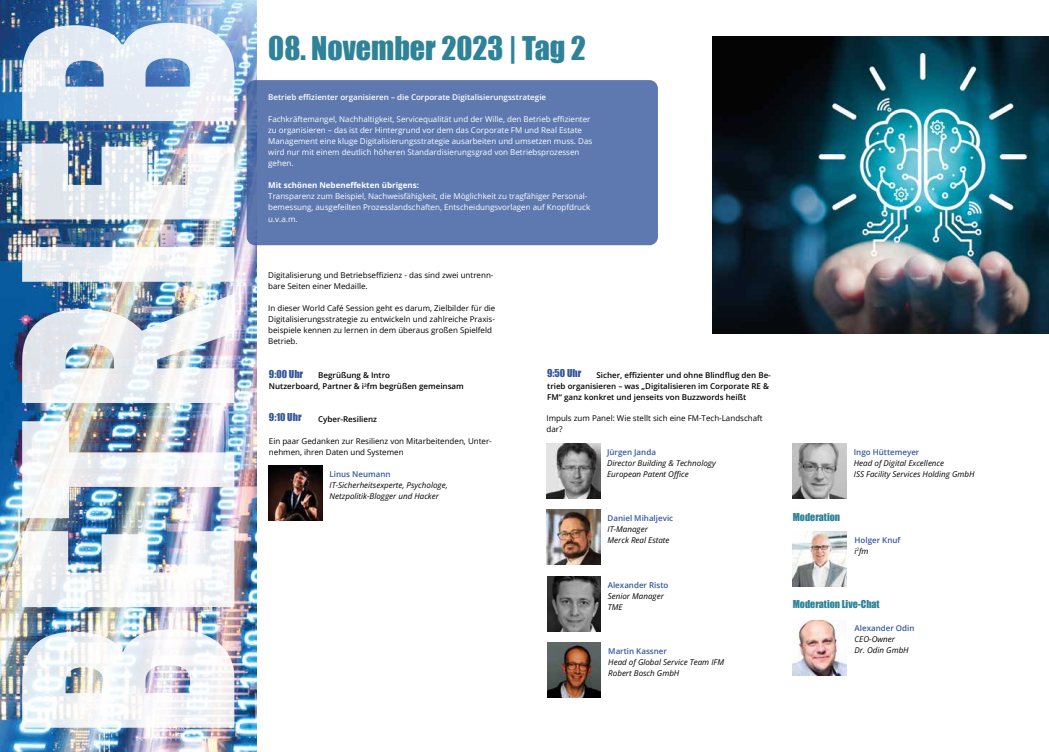
<style>
.page{position:relative;width:1049px;height:752px;background:#fff}
.page>*{position:absolute;margin:0;border:0;box-sizing:border-box;transform-origin:0 0}
.t1{font:30px "Impact";color:#2e8398}
.t2{font:10px "Impact";color:#2e8398}
.t3{font:10px "Impact";color:#36589b}
.t4{font:8px/11px "Open Sans";color:#fff}
.t5{font:8px/11px "Open Sans";color:#000}
.t6{font:italic 8px/11px "Open Sans";color:#000}
.t7{font:600 8px/11px "Open Sans";color:#000}
.t8{font:600 8px/11px "Open Sans";color:#36589b}
.t9{font:600 8px "Open Sans";color:#fff}
.t10{font:700 8px "Open Sans";color:#fff}
.t11{font:600 8px "Open Sans";color:#36589b}
.s1{font-weight:400;font-style:italic;color:#000}
</style>
<div class="page">
<img style="left:0;top:0;width:256px;height:751px">
<img style="left:22px;top:23px;width:212px;height:704px">
<div style="left:247px;top:80px;width:411px;height:165px;background:#5e79af;border-radius:9px"></div>
<img style="left:269px;top:465px;width:54px;height:55px">
<img style="left:546px;top:509px;width:54px;height:55px">
<img style="left:793px;top:620px;width:53px;height:54px">
<img style="left:546px;top:443px;width:54px;height:55px">
<img style="left:547px;top:642px;width:54px;height:55px">
<img style="left:547px;top:576px;width:54px;height:55px">
<img style="left:793px;top:443px;width:53px;height:55px">
<img style="left:793px;top:531px;width:53px;height:55px">
<img style="left:712px;top:36px;width:337px;height:297px">
<h1 class="t1" style="left:268px;top:25px;width:319px">08. November 2023 | Tag 2</h1>
<p class="t9" style="left:268px;top:92px;width:279px">Betrieb effizienter organisieren – die Corporate Digitalisierungsstrategie</p>
<p class="t4" style="left:268px;top:114px;width:325px">Fachkräftemangel, Nachhaltigkeit, Servicequalität und der Wille, den Betrieb effizienter zu organisieren – das ist der Hintergrund vor dem das Corporate FM und Real Estate Management eine kluge Digitalisierungsstrategie ausarbeiten und umsetzen muss. Das wird nur mit einem deutlich höheren Standardisierungsgrad von Betriebsprozessen gehen.</p>
<p class="t10" style="left:268px;top:180px;width:152px">Mit schönen Nebeneffekten übrigens:</p>
<p class="t4" style="left:268px;top:191px;width:323px">Transparenz zum Beispiel, Nachweisfähigkeit, die Möglichkeit zu tragfähiger Personal&shy;bemessung, ausgefeilten Prozesslandschaften, Entscheidungsvorlagen auf Knopfdruck u.v.a.m.</p>
<p class="t5" style="left:268px;top:269px;width:227px">Digitalisierung und Betriebseffizienz - das sind zwei untrenn&shy;bare Seiten einer Medaille.</p>
<p class="t5" style="left:268px;top:302px;width:229px">In dieser World Café Session geht es darum, Zielbilder für die Digitalisierungsstrategie zu entwickeln und zahlreiche Praxis&shy;beispiele kennen zu lernen in dem überaus großen Spielfeld Betrieb.</p>
<p class="t3" style="left:269px;top:366px;width:36px">9:00 Uhr</p>
<p class="t7" style="left:269px;top:369px;width:196px;text-indent:49px">Begrüßung &amp; Intro<br>Nutzerboard, Partner &amp; i<sup>2</sup>fm begrüßen gemeinsam</p>
<p class="t3" style="left:269px;top:409px;width:34px">9:10 Uhr</p>
<p class="t7" style="left:318px;top:413px;width:60px">Cyber-Resilienz</p>
<p class="t5" style="left:269px;top:435px;width:224px">Ein paar Gedanken zur Resilienz von Mitarbeitenden, Unter&shy;nehmen, ihren Daten und Systemen</p>
<p class="t8" style="left:330px;top:468px;width:63px">Linus Neumann</p>
<p class="t6" style="left:330px;top:479px;width:120px">IT-Sicherheitsexperte, Psychologe,<br>Netzpolitik-Blogger und Hacker</p>
<p class="t3" style="left:547px;top:365px;width:36px">9:50 Uhr</p>
<p class="t7" style="left:547px;top:369px;width:225px;text-indent:49px">Sicher, effizienter und ohne Blindflug den Be&shy;trieb organisieren – was „Digitalisieren im Corporate RE &amp;<br>FM“ ganz konkret und jenseits von Buzzwords heißt</p>
<p class="t5" style="left:546px;top:412px;width:218px">Impuls zum Panel: Wie stellt sich eine FM-Tech-Landschaft dar?</p>
<p class="t8" style="left:607px;top:446px;width:50px">Jürgen Janda</p>
<p class="t6" style="left:607px;top:457px;width:110px">Director Building &amp; Technology<br>European Patent Office</p>
<p class="t11" style="left:607px;top:512px;width:67px">Daniel Mihaljevic</p>
<p class="t6" style="left:607px;top:523px;width:63px">IT-Manager<br>Merck Real Estate</p>
<p class="t8" style="left:608px;top:579px;width:62px">Alexander Risto</p>
<p class="t6" style="left:608px;top:589px;width:58px">Senior Manager<br>TME</p>
<p class="t8" style="left:608px;top:645px;width:60px">Martin Kassner</p>
<p class="t6" style="left:608px;top:655px;width:117px">Head of Global Service Team IFM<br>Robert Bosch GmbH</p>
<p class="t2" style="left:793px;top:508px;width:49px">Moderation</p>
<p class="t8" style="left:854px;top:446px;width:67px">Ingo Hüttemeyer</p>
<p class="t6" style="left:854px;top:457px;width:122px">Head of Digital Excellence<br>ISS Facility Services Holding GmbH</p>
<p class="t8" style="left:854px;top:533px;width:47px">Holger Knuf <span class="s1">i</span><sup>2</sup><span class="s1">fm</span></p>
<p class="t2" style="left:793px;top:596px;width:88px">Moderation Live-Chat</p>
<p class="t8" style="left:854px;top:622px;width:61px">Alexander Odin</p>
<p class="t6" style="left:854px;top:632px;width:56px">CEO-Owner<br>Dr. Odin GmbH</p>
</div>
